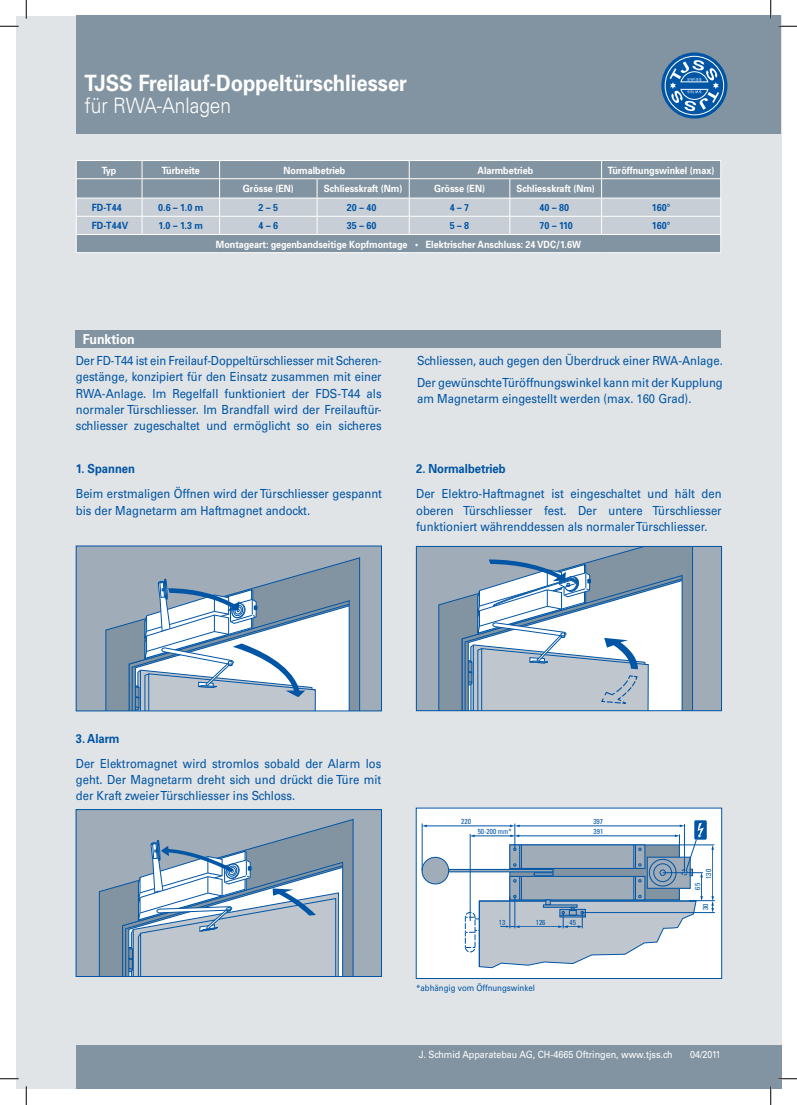
<style>
.page{position:relative;width:797px;height:1105px;background:#fff}
.page>*{position:absolute;margin:0;border:0;box-sizing:border-box;transform-origin:0 0}
.t1{font:700 22.5px "Univers";color:#fff;scale:.9 1}
.t2{font:300 21.25px "Univers";color:#fff;scale:.9 1}
.t3{font:700 13.75px "Univers";color:#fff;scale:.9 1}
.Fliesstext{font:12.5px/16.2px "Univers";color:#0155a5;text-align:justify;scale:.9 1}
.t4{font:700 12.5px "Univers";color:#0155a5;scale:.9 1}
.t5{font:700 10px "Univers";color:#fff;scale:.9 1}
.t6{font:700 10px "Univers";color:#0155a5;scale:.9 1}
.t7{font:10px "Univers";color:#fff;scale:.9 1}
.t8{font:8.75px "Univers";color:#0155a5;scale:.9 1}
.t9{font:condensed 7.25px "Univers";color:#0155a5}
</style>
<div class="page">
<div style="left:16px;top:17px;width:765px;height:1072px;background:#e0e4e7"></div>
<div style="left:76px;top:1045px;width:705px;height:44px;background:#8294a2"></div>
<div style="left:76px;top:16px;width:704px;height:118px;background:#8294a2"></div>
<div style="left:76px;top:330px;width:645px;height:18px;background:#8294a2"></div>
<div style="left:78px;top:811px;width:301px;height:164px;background:#a0acb7"></div>
<svg style="left:99px;top:819px;width:254px;height:156px;background:#90a0ae"></svg>
<svg style="left:122px;top:840px;width:223px;height:135px;background:#a9baca"></svg>
<div style="left:76px;top:809px;width:305px;height:168px;border:1px solid #0155a5"></div>
<div style="left:78px;top:548px;width:302px;height:161px;background:#a0acb7"></div>
<svg style="left:105px;top:557px;width:255px;height:152px;background:#91a1ae"></svg>
<svg style="left:128px;top:579px;width:223px;height:130px;background:#b6c6d5"></svg>
<div style="left:76px;top:546px;width:306px;height:165px;border:1px solid #0155a5"></div>
<div style="left:418px;top:548px;width:301px;height:161px;background:#a0acb7"></div>
<svg style="left:438px;top:548px;width:255px;height:161px;background:#889aaa"></svg>
<svg style="left:461px;top:559px;width:223px;height:150px;background:#b9c7d5"></svg>
<div style="left:416px;top:546px;width:305px;height:165px;border:1px solid #0155a5"></div>
<div style="left:416px;top:808px;width:305px;height:170px;background:#fff"></div>
<div style="left:694px;top:820px;width:12px;height:20px;background:#0155a5"></div>
<div style="left:448px;top:869px;width:105px;height:3px;border:1px solid #0155a5"></div>
<div style="left:422px;top:857px;width:26px;height:27px;background:#a0acb7;border-radius:50%"></div>
<div style="left:421px;top:857px;width:28px;height:27px;border:1px solid #0155a5;border-radius:50%"></div>
<hr style="left:426px;top:826px;width:85px;height:1px;background:#0155a5">
<hr style="left:422px;top:823px;width:1px;height:47px;background:#0155a5">
<svg style="left:465px;top:823px;width:250px;height:145px"></svg>
<div style="left:416px;top:808px;width:306px;height:171px;border:1px solid #0155a5"></div>
<svg style="left:661px;top:52px;width:66px;height:67px"></svg>
<div style="left:665px;top:56px;width:59px;height:59px;border:1px solid #fff;border-radius:50%"></div>
<svg style="left:669px;top:59px;width:50px;height:53px;background:#4380bb"></svg>
<hr style="left:76px;top:160px;width:66px;height:1px;background:#fff">
<hr style="left:142px;top:160px;width:77px;height:1px;background:#fff">
<hr style="left:219px;top:160px;width:98px;height:1px;background:#fff">
<hr style="left:317px;top:160px;width:92px;height:1px;background:#fff">
<hr style="left:409px;top:160px;width:101px;height:1px;background:#fff">
<hr style="left:510px;top:160px;width:91px;height:1px;background:#fff">
<hr style="left:601px;top:160px;width:120px;height:1px;background:#fff">
<svg style="left:76px;top:161px;width:645px;height:91px;background:#a2afb9"></svg>
<hr style="left:76px;top:252px;width:66px;height:1px;background:#fff">
<hr style="left:142px;top:252px;width:77px;height:1px;background:#fff">
<hr style="left:219px;top:252px;width:98px;height:1px;background:#fff">
<hr style="left:317px;top:252px;width:92px;height:1px;background:#fff">
<hr style="left:409px;top:252px;width:101px;height:1px;background:#fff">
<hr style="left:510px;top:252px;width:91px;height:1px;background:#fff">
<hr style="left:601px;top:252px;width:120px;height:1px;background:#fff">
<svg style="left:0;top:25px;width:19px;height:2px"></svg>
<svg style="left:778px;top:25px;width:19px;height:2px"></svg>
<svg style="left:0;top:1078px;width:19px;height:1px"></svg>
<svg style="left:778px;top:1078px;width:19px;height:1px"></svg>
<svg style="left:25px;top:0;width:2px;height:19px"></svg>
<svg style="left:25px;top:1086px;width:2px;height:19px"></svg>
<svg style="left:770px;top:0;width:1px;height:19px"></svg>
<svg style="left:770px;top:1086px;width:1px;height:19px"></svg>
<p class="t1" style="left:85px;top:69px;width:360px">TJSS Freilauf-Doppeltürschliesser</p>
<p class="t2" style="left:85px;top:93px;width:164px">für RWA-Anlagen</p>
<p class="t5" style="left:102px;top:164px;width:18px">Typ</p>
<p class="t5" style="left:162px;top:164px;width:44px">Türbreite</p>
<p class="t5" style="left:283px;top:164px;width:70px">Normalbetrieb</p>
<p class="t5" style="left:477px;top:164px;width:63px">Alarmbetrieb</p>
<p class="t5" style="left:608px;top:164px;width:120px">Türöffnungswinkel (max)</p>
<p class="t5" style="left:243px;top:182px;width:58px">Grösse (EN)</p>
<p class="t5" style="left:324px;top:182px;width:89px">Schliesskraft (Nm)</p>
<p class="t5" style="left:434px;top:182px;width:58px">Grösse (EN)</p>
<p class="t5" style="left:516px;top:182px;width:89px">Schliesskraft (Nm)</p>
<p class="t6" style="left:92px;top:201px;width:35px">FD-T44</p>
<p class="t6" style="left:158px;top:201px;width:52px">0.6 – 1.0 m</p>
<p class="t6" style="left:258px;top:201px;width:23px">2 – 5</p>
<p class="t6" style="left:347px;top:201px;width:34px">20 – 40</p>
<p class="t6" style="left:450px;top:201px;width:23px">4 – 7</p>
<p class="t6" style="left:539px;top:201px;width:34px">40 – 80</p>
<p class="t6" style="left:652px;top:201px;width:22px">160°</p>
<p class="t6" style="left:92px;top:219px;width:42px">FD-T44V</p>
<p class="t6" style="left:158px;top:219px;width:51px">1.0 – 1.3 m</p>
<p class="t6" style="left:258px;top:219px;width:23px">4 – 6</p>
<p class="t6" style="left:347px;top:219px;width:34px">35 – 60</p>
<p class="t6" style="left:450px;top:219px;width:23px">5 – 8</p>
<p class="t6" style="left:539px;top:219px;width:38px">70 – 110</p>
<p class="t6" style="left:652px;top:219px;width:22px">160°</p>
<p class="t5" style="left:216px;top:238px;width:407px">Montageart: gegenbandseitige Kopfmontage • Elektrischer Anschluss: 24 VDC/1.6W</p>
<p class="t3" style="left:83px;top:330px;width:59px">Funktion</p>
<p class="Fliesstext" style="left:76px;top:352px;width:341px">Der FD-T44 ist ein Freilauf-Doppeltürschliesser mit Scheren&shy;gestänge, konzipiert für den Einsatz zusammen mit einer RWA-Anlage. Im Regelfall funktioniert der FDS-T44 als normaler Türschliesser. Im Brandfall wird der Freilauftür&shy;schliesser zugeschaltet und ermöglicht so ein sicheres</p>
<p class="Fliesstext" style="left:417px;top:352px;width:341px">Schliessen, auch gegen den Überdruck einer RWA-Anlage.</p>
<p class="Fliesstext" style="left:417px;top:374px;width:341px">Der gewünschte Türöffnungswinkel kann mit der Kupplung am Magnetarm eingestellt werden (max. 160 Grad).</p>
<p class="t4" style="left:76px;top:461px;width:67px">1. Spannen</p>
<p class="Fliesstext" style="left:76px;top:486px;width:341px">Beim erstmaligen Öffnen wird der Türschliesser gespannt bis der Magnetarm am Haftmagnet andockt.</p>
<p class="t4" style="left:416px;top:461px;width:101px">2. Normalbetrieb</p>
<p class="Fliesstext" style="left:416px;top:486px;width:341px">Der Elektro-Haftmagnet ist eingeschaltet und hält den oberen Türschliesser fest. Der untere Türschliesser funktioniert währenddessen als normaler Türschliesser.</p>
<p class="t4" style="left:76px;top:730px;width:50px">3. Alarm</p>
<p class="Fliesstext" style="left:76px;top:755px;width:341px">Der Elektromagnet wird stromlos sobald der Alarm los geht. Der Magnetarm dreht sich und drückt die Türe mit der Kraft zweier Türschliesser ins Schloss.</p>
<p class="t9" style="left:461px;top:817px;width:11px">220</p>
<p class="t9" style="left:478px;top:827px;width:35px">50-200 mm*</p>
<p class="t9" style="left:593px;top:817px;width:11px">397</p>
<p class="t9" style="left:593px;top:827px;width:11px">391</p>
<p class="t9" style="left:499px;top:918px;width:8px">13</p>
<p class="t9" style="left:536px;top:918px;width:11px">126</p>
<p class="t9" style="left:569px;top:918px;width:8px">45</p>
<p class="t8" style="left:416px;top:983px;width:134px">*abhängig vom Öffnungswinkel</p>
<p class="t9" style="left:704px;top:879px;width:11px;rotate:-90deg">130</p>
<p class="t9" style="left:693px;top:889px;width:8px;rotate:-90deg">65</p>
<p class="t9" style="left:701px;top:910px;width:8px;rotate:-90deg">30</p>
<p class="t7" style="left:419px;top:1048px;width:283px">J. Schmid Apparatebau AG, CH-4665 Oftringen, www.tjss.ch</p>
<p class="t7" style="left:690px;top:1048px;width:36px">04/2011</p>
</div>
